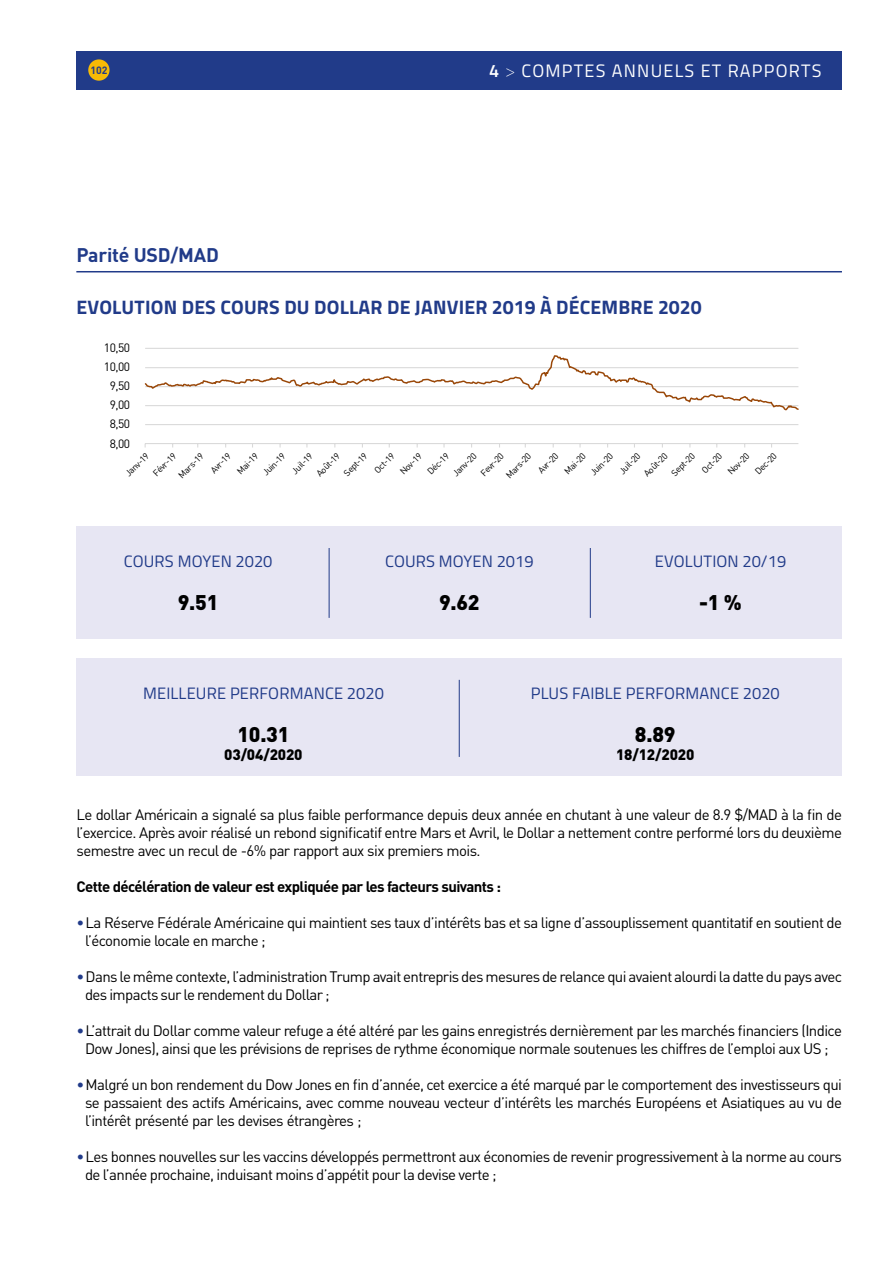
<style>
.page{position:relative;width:893px;height:1263px;background:#fff}
.page>*{position:absolute;margin:0;border:0;box-sizing:border-box;transform-origin:0 0}
.t1{font:900 21px "DIN";letter-spacing:-.01em;color:#000}
.t2{font:700 19.5px "Titillium Web";letter-spacing:.01em;color:#213b89}
.t3{font:700 19.5px "DIN";letter-spacing:-.01em;color:#213b89}
.t4{font:18px "Titillium Web";letter-spacing:.07em;color:#fff}
.t5{font:16.5px "Titillium Web";letter-spacing:.01em;color:#213b89}
.t6{font:15px/18px "DIN";letter-spacing:-.04em;color:#000}
.t7{font:700 15px "DIN";letter-spacing:-.04em;color:#000}
.t8{font:900 15px "DIN";letter-spacing:-.01em;color:#000}
.t9{font:12px/19px "DIN";letter-spacing:-.04em;color:#000;text-align:center}
.t10{font:700 10.5px "DIN";color:#213b89}
.t11{font:9px "DIN";color:#000}
.s1{font-weight:600}
.s2{font-weight:100}
.s3{color:#213b89}
</style>
<div class="page">
<div style="left:77px;top:527px;width:765px;height:112px;background:#e7e6f3"></div>
<div style="left:77px;top:658px;width:765px;height:118px;background:#e7e6f3"></div>
<hr style="left:329px;top:548px;width:1px;height:70px;background:#213b89">
<hr style="left:590px;top:548px;width:1px;height:70px;background:#213b89">
<hr style="left:459px;top:680px;width:1px;height:77px;background:#213b89">
<hr style="left:76px;top:271px;width:766px;height:1px;background:#213b89">
<hr style="left:145px;top:348px;width:653px;height:1px;background:#d9d9d9">
<hr style="left:145px;top:424px;width:653px;height:1px;background:#d9d9d9">
<hr style="left:145px;top:443px;width:653px;height:1px;background:#d9d9d9">
<svg style="left:144px;top:355px;width:655px;height:56px"></svg>
<div style="left:76px;top:51px;width:766px;height:38px;background:#213b89"></div>
<div style="left:88px;top:59px;width:22px;height:22px;background:#f7ba05;border-radius:50%"></div>
<p class="t10" style="left:90px;top:63px;width:19px">102</p>
<p class="t4" style="left:489px;top:57px;width:334px"><span class="s1">4</span> <span class="s2">&gt;</span> COMPTES ANNUELS ET RAPPORTS</p>
<h2 class="t3" style="left:76px;top:243px;width:144px">Parité USD/MAD</h2>
<h2 class="t2" style="left:77px;top:293px;width:627px">EVOLUTION DES COURS DU DOLLAR DE JANVIER 2019 À DÉCEMBRE 2020</h2>
<p class="t9" style="left:104px;top:338px;width:28px">10,50<br>10,00<br>9,50<br>9,00<br>8,50<br>8,00</p>
<p class="t11" style="left:123px;top:471px;width:31px;rotate:-45deg">Janv-19</p>
<p class="t11" style="left:151px;top:470px;width:30px;rotate:-45deg">Févr-19</p>
<p class="t11" style="left:176px;top:472px;width:33px;rotate:-45deg">Mars-19</p>
<p class="t11" style="left:208px;top:468px;width:26px;rotate:-45deg">Avr-19</p>
<p class="t11" style="left:234px;top:468px;width:27px;rotate:-45deg">Mai-19</p>
<p class="t11" style="left:260px;top:470px;width:29px;rotate:-45deg">Juin-19</p>
<p class="t11" style="left:289px;top:468px;width:27px;rotate:-45deg">Juil-19</p>
<p class="t11" style="left:314px;top:471px;width:31px;rotate:-45deg">Août-19</p>
<p class="t11" style="left:341px;top:471px;width:31px;rotate:-45deg">Sept-19</p>
<p class="t11" style="left:372px;top:468px;width:26px;rotate:-45deg">Oct-19</p>
<p class="t11" style="left:398px;top:469px;width:28px;rotate:-45deg">Nov-19</p>
<p class="t11" style="left:425px;top:469px;width:28px;rotate:-45deg">Déc-19</p>
<p class="t11" style="left:450px;top:471px;width:31px;rotate:-45deg">Janv-20</p>
<p class="t11" style="left:478px;top:470px;width:30px;rotate:-45deg">Fevr-20</p>
<p class="t11" style="left:503px;top:472px;width:33px;rotate:-45deg">Mars-20</p>
<p class="t11" style="left:536px;top:468px;width:26px;rotate:-45deg">Avr-20</p>
<p class="t11" style="left:562px;top:468px;width:27px;rotate:-45deg">Mai-20</p>
<p class="t11" style="left:588px;top:470px;width:29px;rotate:-45deg">Juin-20</p>
<p class="t11" style="left:641px;top:471px;width:31px;rotate:-45deg">Août-20</p>
<p class="t11" style="left:617px;top:468px;width:27px;rotate:-45deg">Juil-20</p>
<p class="t11" style="left:669px;top:471px;width:31px;rotate:-45deg">Sept-20</p>
<p class="t11" style="left:699px;top:468px;width:26px;rotate:-45deg">Oct-20</p>
<p class="t11" style="left:725px;top:469px;width:28px;rotate:-45deg">Nov-20</p>
<p class="t11" style="left:752px;top:469px;width:28px;rotate:-45deg">Dec-20</p>
<p class="t5" style="left:124px;top:549px;width:150px">COURS MOYEN 2020</p>
<h1 class="t1" style="left:178px;top:588px;width:42px">9.51</h1>
<p class="t5" style="left:385px;top:549px;width:150px">COURS MOYEN 2019</p>
<h1 class="t1" style="left:439px;top:588px;width:42px">9.62</h1>
<p class="t5" style="left:655px;top:549px;width:133px">EVOLUTION 20/19</p>
<h1 class="t1" style="left:699px;top:588px;width:44px">-1 %</h1>
<p class="t5" style="left:143px;top:681px;width:242px">MEILLEURE PERFORMANCE 2020</p>
<h1 class="t1" style="left:237px;top:720px;width:54px">10.31</h1>
<p class="t8" style="left:224px;top:744px;width:80px">03/04/2020</p>
<p class="t5" style="left:531px;top:681px;width:251px">PLUS FAIBLE PERFORMANCE 2020</p>
<h1 class="t1" style="left:635px;top:720px;width:42px">8.89</h1>
<p class="t8" style="left:616px;top:744px;width:80px">18/12/2020</p>
<p class="t6" style="left:77px;top:805px;width:767px;text-align:justify">Le dollar Américain a signalé sa plus faible performance depuis deux année en chutant à une valeur de 8.9 $/MAD à la fin de l’exercice. Après avoir réalisé un rebond significatif entre Mars et Avril, le Dollar a nettement contre performé lors du deuxième semestre avec un recul de -6% par rapport aux six premiers mois.</p>
<p class="t7" style="left:77px;top:876px;width:426px">Cette décélération de valeur est expliquée par les facteurs suivants :</p>
<p class="t6" style="left:85px;top:913px;width:758px;text-indent:-9px"><span class="s3">•</span>La Réserve Fédérale Américaine qui maintient ses taux d’intérêts bas et sa ligne d’assouplissement quantitatif en soutient de l’économie locale en marche ;</p>
<p class="t6" style="left:85px;top:967px;width:758px;text-indent:-9px"><span class="s3">•</span>Dans le même contexte, l’administration Trump avait entrepris des mesures de relance qui avaient alourdi la datte du pays avec des impacts sur le rendement du Dollar ;</p>
<p class="t6" style="left:77px;top:1021px;width:767px;text-align:center"><span class="s3">•</span>L’attrait du Dollar comme valeur refuge a été altéré par les gains enregistrés dernièrement par les marchés financiers (Indice<br>Dow Jones), ainsi que les prévisions de reprises de rythme économique normale soutenues les chiffres de l’emploi aux US ;</p>
<p class="t6" style="left:85px;top:1075px;width:758px;text-align:justify;text-indent:-9px"><span class="s3">•</span>Malgré un bon rendement du Dow Jones en fin d’année, cet exercice a été marqué par le comportement des investisseurs qui se passaient des actifs Américains, avec comme nouveau vecteur d’intérêts les marchés Européens et Asiatiques au vu de l’intérêt présenté par les devises étrangères ;</p>
<p class="t6" style="left:85px;top:1147px;width:758px;text-indent:-9px"><span class="s3">•</span>Les bonnes nouvelles sur les vaccins développés permettront aux économies de revenir progressivement à la norme au cours de l’année prochaine, induisant moins d’appétit pour la devise verte ;</p>
</div>
